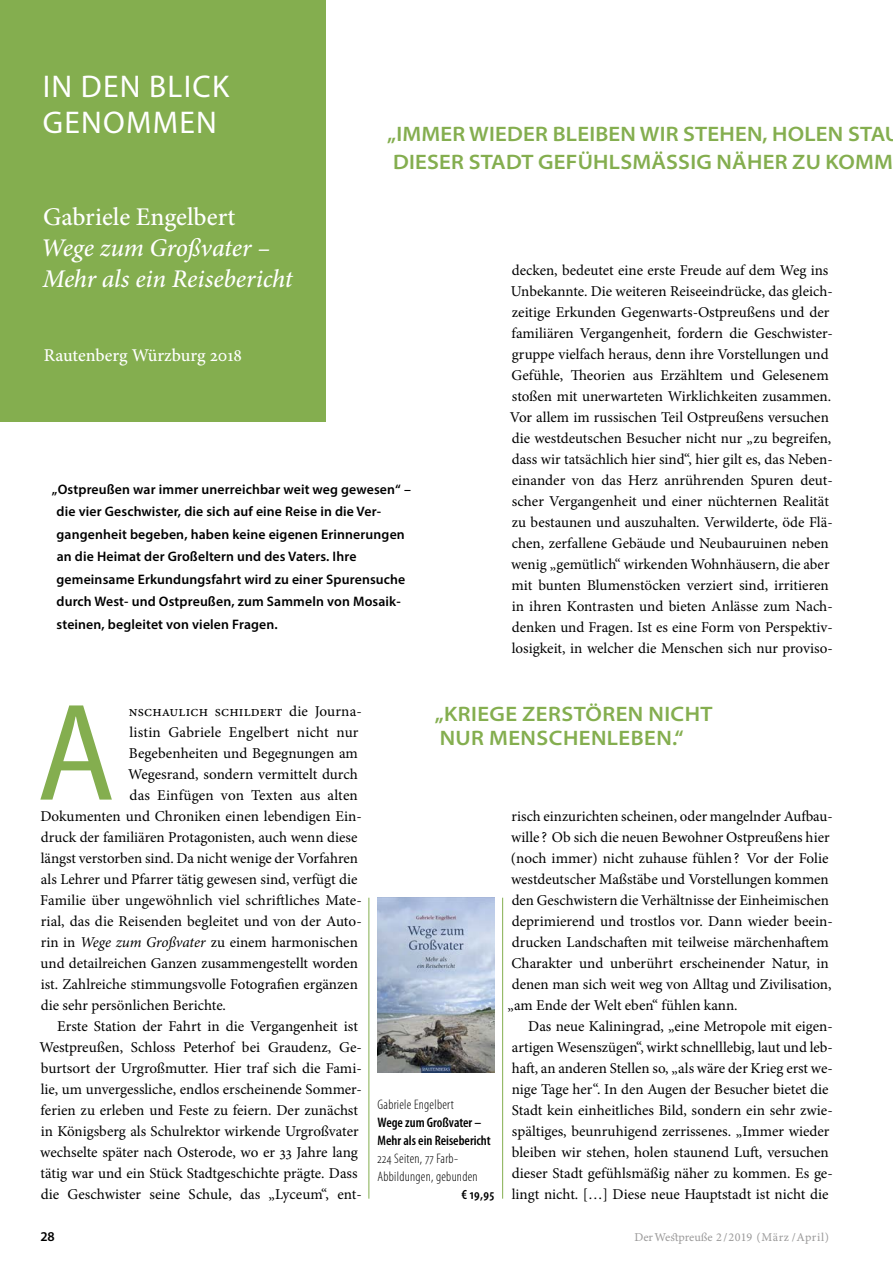
<style>
.page{position:relative;width:893px;height:1263px;background:#fff}
.page>*{position:absolute;margin:0;border:0;box-sizing:border-box;transform-origin:0 0}
.t1{font:semi-condensed 139.65px "Myriad Pro";color:#84ae4f}
.t2{font:31.5px/36px "Myriad Pro";letter-spacing:.04em;color:#fff}
.t3{font:italic 500 25.5px/31.5px "Minion Pro";letter-spacing:-.005em;color:#fff}
.t4{font:500 25.5px "Minion Pro";color:#fff}
.t5{font:600 semi-expanded 21px/28.5px "Myriad Pro";letter-spacing:.01em;color:#84ae4f}
.t6{font:500 18px "Minion Pro";color:#fff}
.t7{font:15px/21px "Minion Pro";color:#000}
.t8{font:600 13.8px/22.5px "Myriad Pro";letter-spacing:.01em;color:#000}
.t9{font:300 condensed 13.8px/18px "Myriad Pro";letter-spacing:.02em;color:#000}
.t10{font:600 condensed 13.8px/18px "Myriad Pro";color:#000}
.t11{font:600 13.5px "Myriad Pro";color:#000}
.t12{font:12px "Minion Pro Capt";color:#9c9b9b}
.s1{font-style:italic}
</style>
<div class="page">
<div style="left:0;top:0;width:325px;height:421px;background:#84ae4f"></div>
<img style="left:377px;top:898px;width:117px;height:175px">
<hr style="left:368px;top:898px;width:1px;height:301px;background:#84ae4f">
<hr style="left:502px;top:898px;width:1px;height:301px;background:#84ae4f">
<h2 class="t2" style="left:43px;top:68px;width:188px">IN DEN BLICK<br>GENOMMEN</h2>
<h3 class="t5" style="left:387px;top:119px;width:514px">„IMMER WIEDER BLEIBEN WIR STEHEN, HOLEN STAU<br>DIESER STADT GEFÜHLSMÄSSIG NÄHER ZU KOMM</h3>
<h3 class="t4" style="left:43px;top:199px;width:194px">Gabriele Engelbert</h3>
<h3 class="t3" style="left:41px;top:232px;width:253px">Wege zum Großvater –<br>Mehr als ein Reisebericht</h3>
<p class="t6" style="left:44px;top:343px;width:200px">Rautenberg Würzburg 2018</p>
<p class="t8" style="left:57px;top:477px;width:356px;text-indent:-5px">„Ostpreußen war immer unerreichbar weit weg gewesen“ – die vier Geschwister, die sich auf eine Reise in die Ver&shy;gangenheit begeben, haben keine eigenen Erinnerungen an die Heimat der Großeltern und des Vaters. Ihre gemeinsame Erkundungsfahrt wird zu einer Spurensuche durch West- und Ostpreußen, zum Sammeln von Mosaik&shy;steinen, begleitet von vielen Fragen.</p>
<p class="t7" style="left:510px;top:259px;width:324px">decken, bedeutet eine erste Freude auf dem Weg ins Unbekannte. Die weiteren Reiseeindrücke, das gleich&shy;zeitige Erkunden Gegenwarts-Ostpreußens und der familiären Vergangenheit, fordern die Geschwister&shy;gruppe vielfach heraus, denn ihre Vorstellungen und Gefühle, Theorien aus Erzähltem und Gelesenem stoßen mit unerwarteten Wirklichkeiten zusammen.<br>Vor allem im russischen Teil Ostpreußens versuchen die westdeutschen Besucher nicht nur „zu begreifen, dass wir tatsächlich hier sind“, hier gilt es, das Neben&shy;einander von das Herz anrührenden Spuren deut&shy;scher Vergangenheit und einer nüchternen Realität zu bestaunen und auszuhalten. Verwilderte, öde Flä&shy;chen, zerfallene Gebäude und Neubauruinen neben wenig „gemütlich“ wirkenden Wohnhäusern, die aber mit bunten Blumenstöcken verziert sind, irritieren in ihren Kontrasten und bieten Anlässe zum Nach&shy;denken und Fragen. Ist es eine Form von Perspektiv&shy;losigkeit, in welcher die Menschen sich nur proviso-</p>
<h1 class="t1" style="left:37px;top:677px;width:80px">A</h1>
<p class="t7" style="left:129px;top:700px;width:234px">nschaulich schildert die Journa-</p>
<p class="t7" style="left:129px;top:721px;width:231px">listin Gabriele Engelbert nicht nur</p>
<p class="t7" style="left:129px;top:742px;width:230px">Begebenheiten und Begegnungen am</p>
<p class="t7" style="left:128px;top:763px;width:231px">Wegesrand, sondern vermittelt durch</p>
<p class="t7" style="left:129px;top:784px;width:230px">das Einfügen von Texten aus alten</p>
<p class="t7" style="left:40px;top:805px;width:323px">Dokumenten und Chroniken einen lebendigen Ein-</p>
<p class="t7" style="left:41px;top:826px;width:318px">druck der familiären Protagonisten, auch wenn diese</p>
<p class="t7" style="left:41px;top:847px;width:319px">längst verstorben sind. Da nicht wenige der Vorfahren</p>
<p class="t7" style="left:41px;top:868px;width:318px">als Lehrer und Pfarrer tätig gewesen sind, verfügt die</p>
<p class="t7" style="left:40px;top:889px;width:323px">Familie über ungewöhnlich viel schriftliches Mate-</p>
<p class="t7" style="left:41px;top:910px;width:323px">rial, das die Reisenden begleitet und von der Auto-</p>
<p class="t7" style="left:41px;top:931px;width:319px">rin in <span class="s1">Wege zum Großvater</span> zu einem harmonischen</p>
<p class="t7" style="left:41px;top:952px;width:319px">und detailreichen Ganzen zusammengestellt worden</p>
<p class="t7" style="left:41px;top:973px;width:319px">ist. Zahlreiche stimmungsvolle Fotografien ergänzen</p>
<p class="t7" style="left:41px;top:994px;width:187px">die sehr persönlichen Berichte.</p>
<p class="t7" style="left:57px;top:1015px;width:302px">Erste Station der Fahrt in die Vergangenheit ist</p>
<p class="t7" style="left:39px;top:1036px;width:324px">Westpreußen, Schloss Peterhof bei Graudenz, Ge-</p>
<p class="t7" style="left:41px;top:1057px;width:322px">burtsort der Urgroßmutter. Hier traf sich die Fami-</p>
<p class="t7" style="left:41px;top:1078px;width:322px">lie, um unvergessliche, endlos erscheinende Sommer-</p>
<p class="t7" style="left:41px;top:1099px;width:319px">ferien zu erleben und Feste zu feiern. Der zunächst</p>
<p class="t7" style="left:41px;top:1120px;width:319px">in Königsberg als Schulrektor wirkende Urgroßvater</p>
<p class="t7" style="left:40px;top:1141px;width:319px">wechselte später nach Osterode, wo er 33 Jahre lang</p>
<p class="t7" style="left:41px;top:1162px;width:318px">tätig war und ein Stück Stadtgeschichte prägte. Dass</p>
<p class="t7" style="left:41px;top:1183px;width:322px">die Geschwister seine Schule, das „Lyceum“, ent-</p>
<h3 class="t5" style="left:435px;top:701px;width:279px;line-height:24px">„KRIEGE ZERSTÖREN NICHT<br>NUR MENSCHENLEBEN.“</h3>
<p class="t9" style="left:377px;top:1095px;width:78px">Gabriele Engelbert</p>
<p class="t10" style="left:377px;top:1113px;width:115px">Wege zum Großvater –<br>Mehr als ein Reisebericht</p>
<p class="t9" style="left:377px;top:1149px;width:102px">224 Seiten, 77 Farb-<br>Abbildungen, gebunden</p>
<p class="t10" style="left:461px;top:1185px;width:34px">€ 19,95</p>
<p class="t7" style="left:507px;top:805px;width:327px">risch einzurichten scheinen, oder mangelnder Aufbau&shy;wille ? Ob sich die neuen Bewohner Ostpreußens hier (noch immer) nicht zuhause fühlen? Vor der Folie westdeutscher Maßstäbe und Vorstellungen kommen den Geschwistern die Verhältnisse der Einheimischen deprimierend und trostlos vor. Dann wieder beein&shy;drucken Landschaften mit teilweise märchenhaftem Charakter und unberührt erscheinender Natur, in denen man sich weit weg von Alltag und Zivilisation, „am Ende der Welt eben“ fühlen kann.</p>
<p class="t7" style="left:512px;top:1015px;width:323px;text-indent:17px">Das neue Kaliningrad, „eine Metropole mit eigen&shy;artigen Wesenszügen“, wirkt schnelllebig, laut und leb&shy;haft, an anderen Stellen so, „als wäre der Krieg erst we&shy;nige Tage her“. In den Augen der Besucher bietet die Stadt kein einheitliches Bild, sondern ein sehr zwie&shy;spältiges, beunruhigend zerrissenes. „Immer wieder bleiben wir stehen, holen staunend Luft, versuchen dieser Stadt gefühlsmäßig näher zu kommen. Es ge&shy;lingt nicht. […] Diese neue Hauptstadt ist nicht die</p>
<p class="t11" style="left:40px;top:1227px;width:16px">28</p>
<p class="t12" style="left:635px;top:1228px;width:196px">Der Westpreuße 2/2019 (März /April)</p>
</div>
